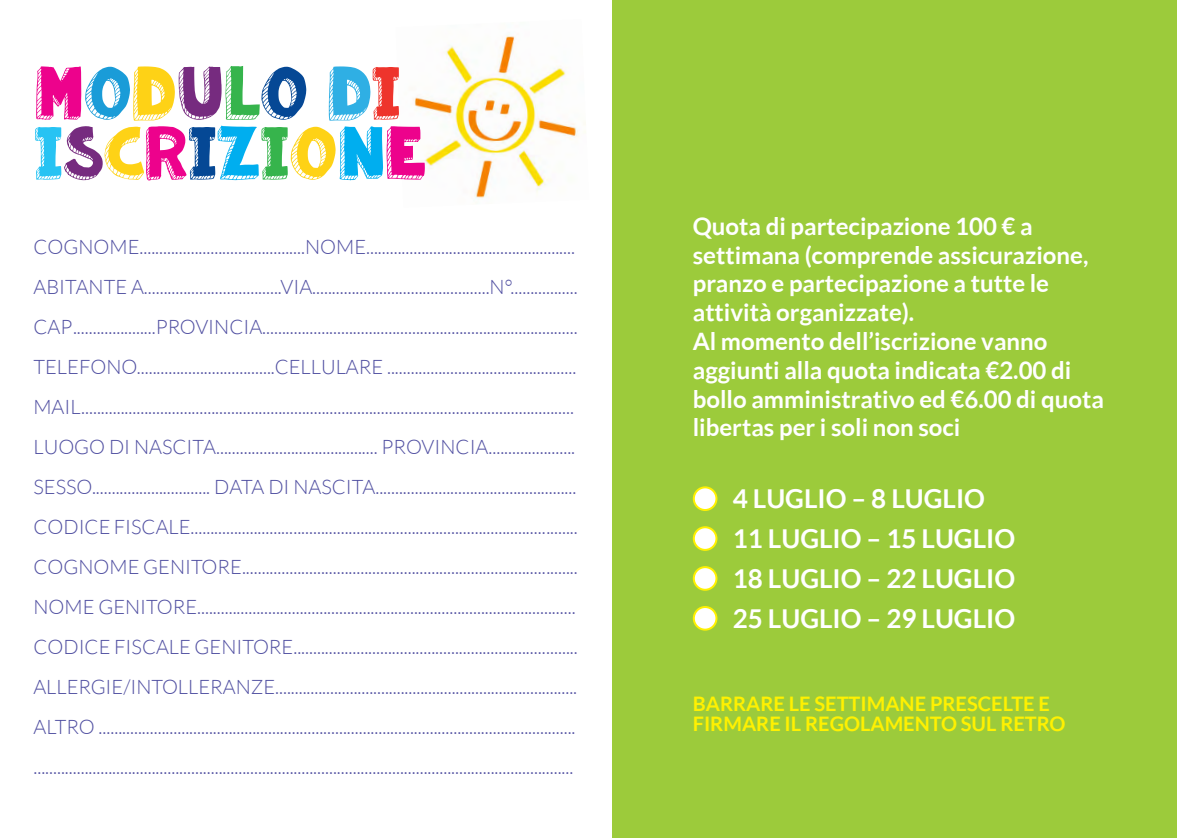
<style>
.page{position:relative;width:1177px;height:838px;background:#fff}
.page>*{position:absolute;margin:0;border:0;box-sizing:border-box;transform-origin:0 0}
.t1{font:50px/60px "KG Summer Sunshine Blackout";color:#ed028c}
.t2{font:700 26px "Lato";color:#fff}
.t3{font:700 24px/28.8px "Lato";color:#fff}
.t4{font:300 20px/40px "Lato";color:#504fa1}
.t5{font:700 20px/20px "Lato";color:#fff101}
.s1{color:#1a9cd8}
.s2{color:#fed216}
.s3{color:#762b7f}
.s4{color:#36b44c}
.s5{color:#054895}
.s6{color:#2fafe4}
.s7{color:#ee342c}
.s8{color:#27c3f3}
.s9{color:#00aeef}
</style>
<div class="page">
<div style="left:612px;top:0;width:564px;height:838px;background:#9ccb3b"></div>
<div style="left:693px;top:487px;width:23px;height:23px;background:#fff;border-radius:50%"></div>
<div style="left:692px;top:486px;width:25px;height:25px;border:2px solid #fff101;border-radius:50%"></div>
<div style="left:693px;top:567px;width:23px;height:23px;background:#fff;border-radius:50%"></div>
<div style="left:692px;top:566px;width:25px;height:25px;border:2px solid #fff101;border-radius:50%"></div>
<div style="left:693px;top:527px;width:23px;height:23px;background:#fff;border-radius:50%"></div>
<div style="left:692px;top:526px;width:25px;height:25px;border:2px solid #fff101;border-radius:50%"></div>
<div style="left:693px;top:607px;width:23px;height:23px;background:#fff;border-radius:50%"></div>
<div style="left:692px;top:606px;width:25px;height:25px;border:2px solid #fff101;border-radius:50%"></div>
<img style="left:413px;top:34px;width:173px;height:165px">
<p class="t1" style="left:33px;top:72px;width:393px">M<span class="s1">O</span><span class="s2">D</span><span class="s3">U</span><span class="s4">L</span><span class="s5">O</span> <span class="s6">D</span><span class="s7">I<br></span><span class="s8">I</span><span class="s3">S</span><span class="s2">C</span>R<span class="s5">I</span><span class="s9">Z</span><span class="s4">I</span><span class="s2">O</span><span class="s9">N</span>E</p>
<p class="t4" style="left:33px;top:227px;width:543px">COGNOME..........................................NOME.....................................................</p>
<p class="t4" style="left:33px;top:267px;width:545px">ABITANTE A...................................VIA.............................................N°.................</p>
<p class="t4" style="left:33px;top:307px;width:545px">CAP .....................PROVINCIA................................................................................<br>TELEFONO...................................CELLULARE ................................................</p>
<p class="t4" style="left:33px;top:387px;width:542px">MAIL.............................................................................................................................</p>
<p class="t4" style="left:33px;top:427px;width:543px">LUOGO DI NASCITA......................................... PROVINCIA......................</p>
<p class="t4" style="left:33px;top:467px;width:544px">SESSO.............................. DATA DI NASCITA...................................................</p>
<p class="t4" style="left:33px;top:507px;width:546px">CODICE FISCALE..................................................................................................</p>
<p class="t4" style="left:33px;top:547px;width:546px">COGNOME GENITORE.....................................................................................</p>
<p class="t4" style="left:33px;top:587px;width:543px">NOME GENITORE................................................................................................</p>
<p class="t4" style="left:33px;top:627px;width:546px">CODICE FISCALE GENITORE........................................................................</p>
<p class="t4" style="left:33px;top:667px;width:545px">ALLERGIE/INTOLLERANZE.............................................................................</p>
<p class="t4" style="left:33px;top:707px;width:543px">ALTRO ......................................................................................................................... .........................................................................................................................................</p>
<p class="t3" style="left:692px;top:211px;width:397px">Quota di partecipazione 100 € a settimana (comprende assicurazione, pranzo e partecipazione a tutte le attività organizzate).</p>
<p class="t3" style="left:692px;top:326px;width:412px">Al momento dell’iscrizione vanno aggiunti alla quota indicata €2.00 di bollo amministrativo ed €6.00 di quota libertas per i soli non soci</p>
<p class="t2" style="left:732px;top:484px;width:254px">4 LUGLIO – 8 LUGLIO</p>
<p class="t2" style="left:732px;top:524px;width:284px">11 LUGLIO – 15 LUGLIO</p>
<p class="t2" style="left:732px;top:564px;width:284px">18 LUGLIO – 22 LUGLIO</p>
<p class="t2" style="left:732px;top:604px;width:284px">25 LUGLIO – 29 LUGLIO</p>
<p class="t5" style="left:692px;top:693px;width:374px">BARRARE LE SETTIMANE PRESCELTE E<br>FIRMARE IL REGOLAMENTO SUL RETRO</p>
</div>
